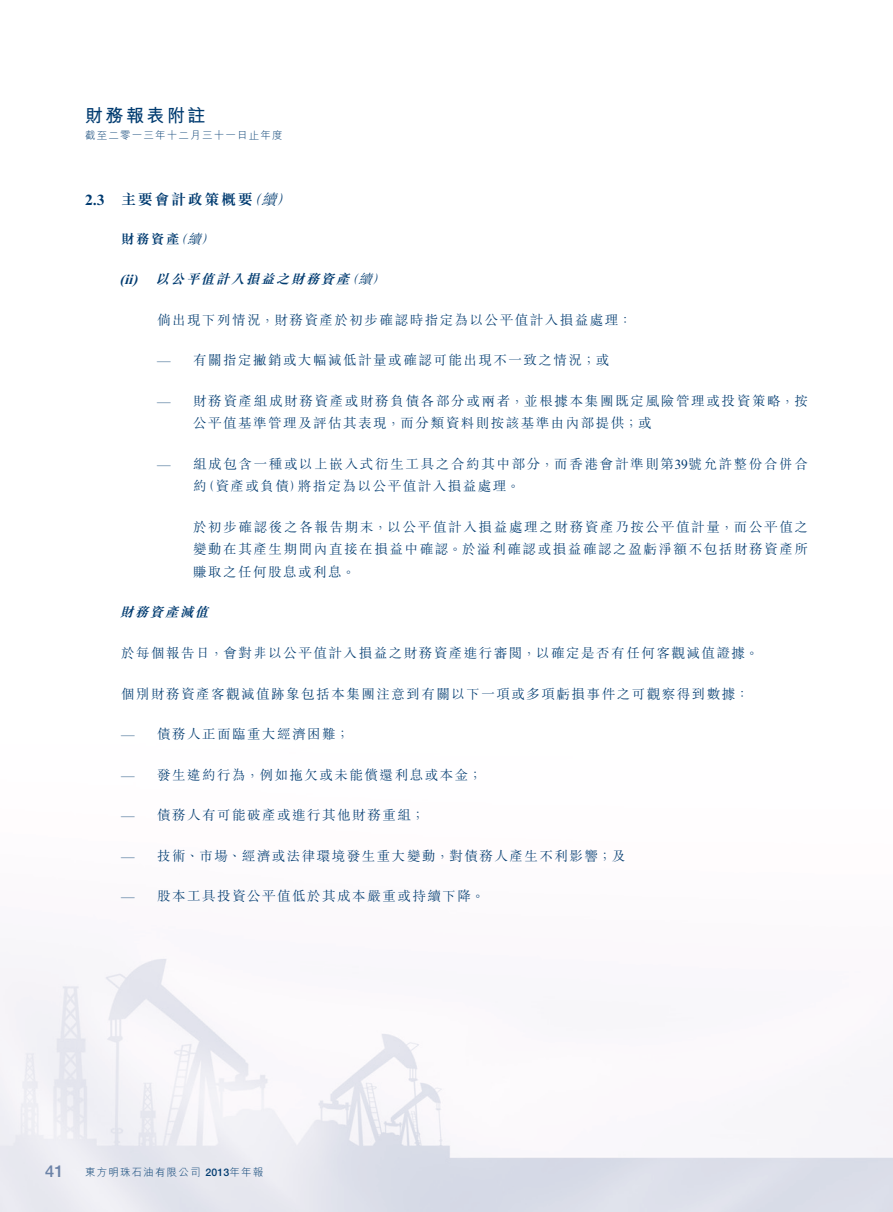
<style>
.page{position:relative;width:893px;height:1212px;background:#fff}
.page>*{position:absolute;margin:0;border:0;box-sizing:border-box;transform-origin:0 0}
.t1{font:700 18px "M Hei HK";letter-spacing:.14em;color:#003b70}
.t2{font:500 16.5px "Helvetica Neue LT Std";color:#6b82a7}
._03_H1{font:700 15px "M Sung HK";letter-spacing:.11em;color:#003b70}
._03_H1-2{font:italic 300 15px "M Sung HK";color:#003b70}
._03_H1-3{font:700 15px "Times New Roman MT Std";color:#003b70}
._09_______IN4{font:300 13.5px "M Sung HK";letter-spacing:.125em;color:#003b70}
._08____IN2{font:300 13.5px "M Sung HK";letter-spacing:.115em;color:#003b70}
._14_______P6{font:300 13.5px/22.5px "M Sung HK";letter-spacing:.12em;color:#003b70;text-align:justify}
._12___P2{font:300 13.5px "M Sung HK";letter-spacing:.115em;color:#003b70}
._13_____P4{font:300 13.5px "M Sung HK";letter-spacing:.115em;color:#003b70}
._05_____H3{font:italic 700 13.5px "M Sung HK";color:#003b70}
._08____IN2-2{font:13.5px "Times New Roman MT Std";color:#003b70}
._04___H2{font:700 13.5px "M Sung HK";color:#003b70}
._05_____H3-2{font:italic 700 13.5px "Times New Roman MT Std";color:#003b70}
._04___H2-2{font:italic 300 13.5px "M Sung HK";color:#003b70}
._09_______IN4-2{font:13.5px "Times New Roman MT Std";color:#003b70}
._05_____H3-3{font:italic 300 13.5px "M Sung HK";color:#003b70}
.t3{font:300 10.5px "M Hei HK";letter-spacing:.115em;color:#003b70}
.s1{font-weight:300}
.s2{font-family:"Times New Roman MT Std";font-weight:400}
.s3{font-family:"Helvetica Neue LT Std";font-weight:500}
</style>
<div class="page">
<img style="left:0;top:959px;width:893px;height:253px">
<h1 class="t1" style="left:85px;top:102px;width:122px">財務報表附註</h1>
<p class="t3" style="left:85px;top:128px;width:199px">截至二零一三年十二月三十一日止年度</p>
<p class="_03_H1-3" style="left:85px;top:190px;width:21px">2.3</p>
<p class="_03_H1-2" style="left:261px;top:189px;width:22px">續</p>
<p class="_03_H1" style="left:121px;top:189px;width:133px">主要會計政策概要</p>
<p class="_03_H1-2" style="left:246px;top:189px;width:22px">（</p>
<p class="_03_H1-2" style="left:276px;top:189px;width:22px">(</p>
<p class="_04___H2-2" style="left:187px;top:229px;width:20px">續</p>
<p class="_04___H2" style="left:121px;top:230px;width:60px">財務資產</p>
<p class="_04___H2-2" style="left:173px;top:229px;width:20px">（</p>
<p class="_04___H2-2" style="left:201px;top:229px;width:20px">(</p>
<p class="_05_____H3-2" style="left:124px;top:271px;width:13px">ii</p>
<p class="_05_____H3-2" style="left:120px;top:271px;width:23px">( )</p>
<p class="_05_____H3" style="left:156px;top:270px;width:222px">以公平值計入損益之財務資產<span class="s1">續</span></p>
<p class="_05_____H3-3" style="left:344px;top:270px;width:20px">（</p>
<p class="_05_____H3-3" style="left:372px;top:270px;width:20px">(</p>
<p class="_13_____P4" style="left:157px;top:310px;width:477px">倘出現下列情況，財務資產於初步確認時指定為以公平值計入損益處理：</p>
<p class="_09_______IN4" style="left:193px;top:351px;width:418px">有關指定撇銷或大幅減低計量或確認可能出現不一致之情況；或</p>
<p class="_09_______IN4-2" style="left:157px;top:353px;width:15px">—</p>
<p class="_09_______IN4-2" style="left:157px;top:394px;width:15px">—</p>
<p class="_09_______IN4-2" style="left:157px;top:457px;width:15px">—</p>
<p class="_09_______IN4" style="left:193px;top:391px;width:616px">財務資產組成財務資產或財務負債各部分或兩者，並根據本集團既定風險管理或投資策略，按</p>
<p class="_09_______IN4" style="left:193px;top:414px;width:460px">公平值基準管理及評估其表現，而分類資料則按該基準由內部提供；或</p>
<p class="_09_______IN4" style="left:193px;top:454px;width:616px">組成包含一種或以上嵌入式衍生工具之合約其中部分，而香港會計準則第<span class="s2">39</span>號允許整份合併合</p>
<p class="_09_______IN4" style="left:202px;top:477px;width:102px">（資產或負債）</p>
<p class="_09_______IN4" style="left:298px;top:477px;width:224px">將指定為以公平值計入損益處理。</p>
<p class="_09_______IN4" style="left:193px;top:477px;width:15px">約</p>
<p class="_14_______P6" style="left:193px;top:515px;width:616px">於初步確認後之各報告期末，以公平值計入損益處理之財務資產乃按公平值計量，而公平值之變動在其產生期間內直接在損益中確認。於溢利確認或損益確認之盈虧淨額不包括財務資產所賺取之任何股息或利息。</p>
<p class="_05_____H3" style="left:120px;top:603px;width:95px">財務資產減值</p>
<p class="_12___P2" style="left:121px;top:643px;width:639px">於每個報告日，會對非以公平值計入損益之財務資產進行審閱，以確定是否有任何客觀減值證據。</p>
<p class="_12___P2" style="left:121px;top:684px;width:629px">個別財務資產客觀減值跡象包括本集團注意到有關以下一項或多項虧損事件之可觀察得到數據：</p>
<p class="_08____IN2" style="left:157px;top:724px;width:194px">債務人正面臨重大經濟困難;</p>
<p class="_08____IN2-2" style="left:121px;top:727px;width:15px">—</p>
<p class="_08____IN2-2" style="left:121px;top:767px;width:15px">—</p>
<p class="_08____IN2-2" style="left:121px;top:808px;width:15px">—</p>
<p class="_08____IN2-2" style="left:121px;top:848px;width:15px">—</p>
<p class="_08____IN2-2" style="left:121px;top:889px;width:15px">—</p>
<p class="_08____IN2" style="left:157px;top:765px;width:326px">發生違約行為，例如拖欠或未能償還利息或本金;</p>
<p class="_08____IN2" style="left:157px;top:805px;width:269px">債務人有可能破產或進行其他財務重組;</p>
<p class="_08____IN2" style="left:157px;top:846px;width:470px">技術、市場、經濟或法律環境發生重大變動，對債務人產生不利影響；及</p>
<p class="_08____IN2" style="left:157px;top:886px;width:329px">股本工具投資公平值低於其成本嚴重或持續下降。</p>
<p class="t2" style="left:45px;top:1161px;width:20px">41</p>
<p class="t3" style="left:85px;top:1165px;width:180px">東方明珠石油有限公司 <span class="s3">2013</span>年年報</p>
</div>
